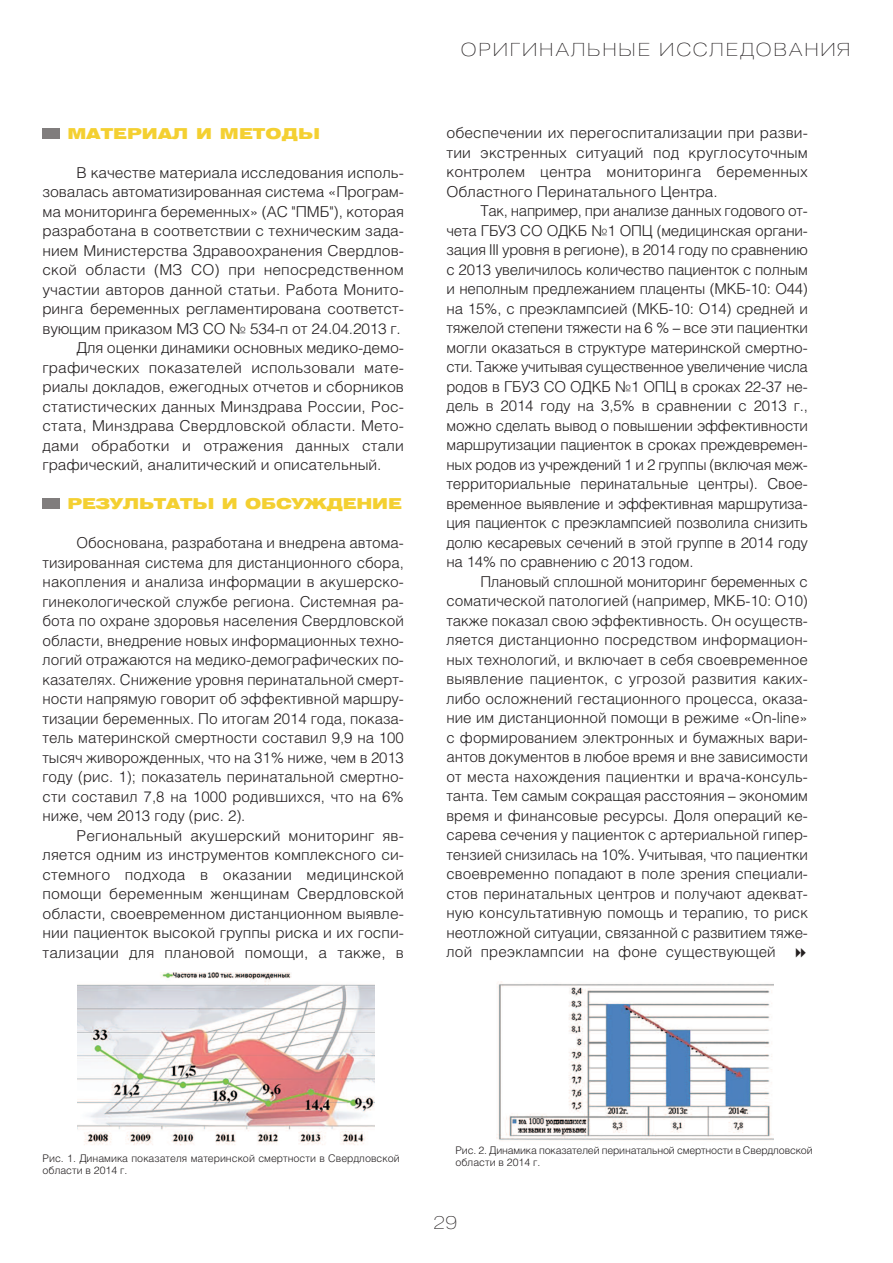
<style>
.page{position:relative;width:893px;height:1263px;background:#fff}
.page>*{position:absolute;margin:0;border:0;box-sizing:border-box;transform-origin:0 0}
.t1{font:100 18px "Helios Ext";letter-spacing:.1em;color:#231f20}
.t2{font:300 15px/19.5px "Helios";color:#231f20;text-align:justify}
.t3{font:900 15px "Helios Ext";color:#f4d031}
.t4{font:300 10.5px/12px "Helios";color:#231f20}
</style>
<div class="page">
<div style="left:43px;top:498px;width:17px;height:11px;background:#807d7d"></div>
<div style="left:43px;top:128px;width:17px;height:11px;background:#807d7d"></div>
<img style="left:77px;top:972px;width:298px;height:173px">
<img style="left:497px;top:981px;width:276px;height:160px">
<p class="t3" style="left:67px;top:125px;width:254px">МАТЕРИАЛ И МЕТОДЫ</p>
<p class="t2" style="left:77px;top:164px;width:329px">В качестве материала исследования исполь-</p>
<p class="t2" style="left:43px;top:183px;width:363px">зовалась автоматизированная система «Програм-</p>
<p class="t2" style="left:43px;top:203px;width:363px">ма мониторинга беременных» (АС "ПМБ"), которая</p>
<p class="t2" style="left:43px;top:222px;width:363px">разработана в соответствии с техническим зада-</p>
<p class="t2" style="left:43px;top:242px;width:363px">нием Министерства Здравоохранения Свердлов-</p>
<p class="t2" style="left:43px;top:261px;width:363px">ской области (МЗ СО) при непосредственном</p>
<p class="t2" style="left:43px;top:281px;width:363px">участии авторов данной статьи. Работа Монито-</p>
<p class="t2" style="left:43px;top:300px;width:363px">ринга беременных регламентирована соответст-</p>
<p class="t2" style="left:43px;top:320px;width:360px">вующим приказом МЗ СО № 534-п от 24.04.2013 г.</p>
<p class="t2" style="left:77px;top:339px;width:329px">Для оценки динамики основных медико-демо-</p>
<p class="t2" style="left:43px;top:359px;width:363px">графических показателей использовали мате-</p>
<p class="t2" style="left:43px;top:378px;width:363px">риалы докладов, ежегодных отчетов и сборников</p>
<p class="t2" style="left:43px;top:398px;width:363px">статистических данных Минздрава России, Рос-</p>
<p class="t2" style="left:43px;top:417px;width:363px">стата, Минздрава Свердловской области. Мето-</p>
<p class="t2" style="left:43px;top:437px;width:363px">дами обработки и отражения данных стали</p>
<p class="t2" style="left:43px;top:456px;width:340px">графический, аналитический и описательный.</p>
<p class="t3" style="left:67px;top:495px;width:336px">РЕЗУЛЬТАТЫ И ОБСУЖДЕНИЕ</p>
<p class="t2" style="left:43px;top:534px;width:363px;text-indent:34px">Обоснована, разработана и внедрена автома&shy;тизированная система для дистанционного сбора, накопления и анализа информации в акушерско&shy;гинекологической службе региона. Системная ра&shy;бота по охране здоровья населения Свердловской области, внедрение новых информационных техно&shy;логий отражаются на медико-демографических по&shy;казателях. Снижение уровня перинатальной смерт&shy;ности напрямую говорит об эффективной маршру&shy;тизации беременных. По итогам 2014 года, показа&shy;тель материнской смертности составил 9,9 на 100 тысяч живорожденных, что на 31% ниже, чем в 2013 году (рис. 1); показатель перинатальной смертно&shy;сти составил 7,8 на 1000 родившихся, что на 6% ниже, чем 2013 году (рис. 2).</p>
<p class="t2" style="left:43px;top:827px;width:363px;text-indent:34px">Региональный акушерский мониторинг яв&shy;ляется одним из инструментов комплексного си&shy;стемного подхода в оказании медицинской помощи беременным женщинам Свердловской области, своевременном дистанционном выявле&shy;нии пациенток высокой группы риска и их госпи&shy;тализации для плановой помощи, а также, в</p>
<p class="t1" style="left:461px;top:43px;width:391px">ОРИГИНАЛЬНЫЕ ИССЛЕДОВАНИЯ</p>
<p class="t2" style="left:446px;top:125px;width:363px">обеспечении их перегоспитализации при разви&shy;тии экстренных ситуаций под круглосуточным контролем центра мониторинга беременных Областного Перинатального Центра.</p>
<p class="t2" style="left:446px;top:203px;width:363px;text-indent:34px">Так, например, при анализе данных годового от&shy;чета ГБУЗ СО ОДКБ №1 ОПЦ (медицинская органи&shy;зация III уровня в регионе), в 2014 году по сравнению с 2013 увеличилось количество пациенток с полным и неполным предлежанием плаценты (МКБ-10: O44) на 15%, с преэклампсией (МКБ-10: O14) средней и тяжелой степени тяжести на 6 % – все эти пациентки могли оказаться в структуре материнской смертно&shy;сти. Также учитывая существенное увеличение числа родов в ГБУЗ СО ОДКБ №1 ОПЦ в сроках 22-37 не&shy;дель в 2014 году на 3,5% в сравнении с 2013 г., можно сделать вывод о повышении эффективности маршрутизации пациенток в сроках преждевремен&shy;ных родов из учреждений 1 и 2 группы (включая меж&shy;территориальные перинатальные центры). Свое&shy;временное выявление и эффективная маршрутиза&shy;ция пациенток с преэклампсией позволила снизить долю кесаревых сечений в этой группе в 2014 году на 14% по сравнению с 2013 годом.</p>
<p class="t2" style="left:446px;top:573px;width:363px;text-indent:34px">Плановый сплошной мониторинг беременных с соматической патологией (например, МКБ-10: O10) также показал свою эффективность. Он осуществ&shy;ляется дистанционно посредством информацион&shy;ных технологий, и включает в себя своевременное выявление пациенток, с угрозой развития каких&shy;либо осложнений гестационного процесса, оказа&shy;ние им дистанционной помощи в режиме «On-line» с формированием электронных и бумажных вари&shy;антов документов в любое время и вне зависимости от места нахождения пациентки и врача-консуль&shy;танта. Тем самым сокращая расстояния – экономим время и финансовые ресурсы. Доля операций ке&shy;сарева сечения у пациенток с артериальной гипер&shy;тензией снизилась на 10%. Учитывая, что пациентки своевременно попадают в поле зрения специали&shy;стов перинатальных центров и получают адекват&shy;ную консультативную помощь и терапию, то риск неотложной ситуации, связанной с развитием тяже&shy;лой преэклампсии на фоне существующей</p>
<p class="t4" style="left:43px;top:1153px;width:359px">Рис. 1. Динамика показателя материнской смертности в Свердловской области в 2014 г.</p>
<p class="t4" style="left:455px;top:1145px;width:359px">Рис. 2. Динамика показателей перинатальной смертности в Свердловской области в 2014 г.</p>
<p class="t1" style="left:434px;top:1216px;width:25px">29</p>
</div>
